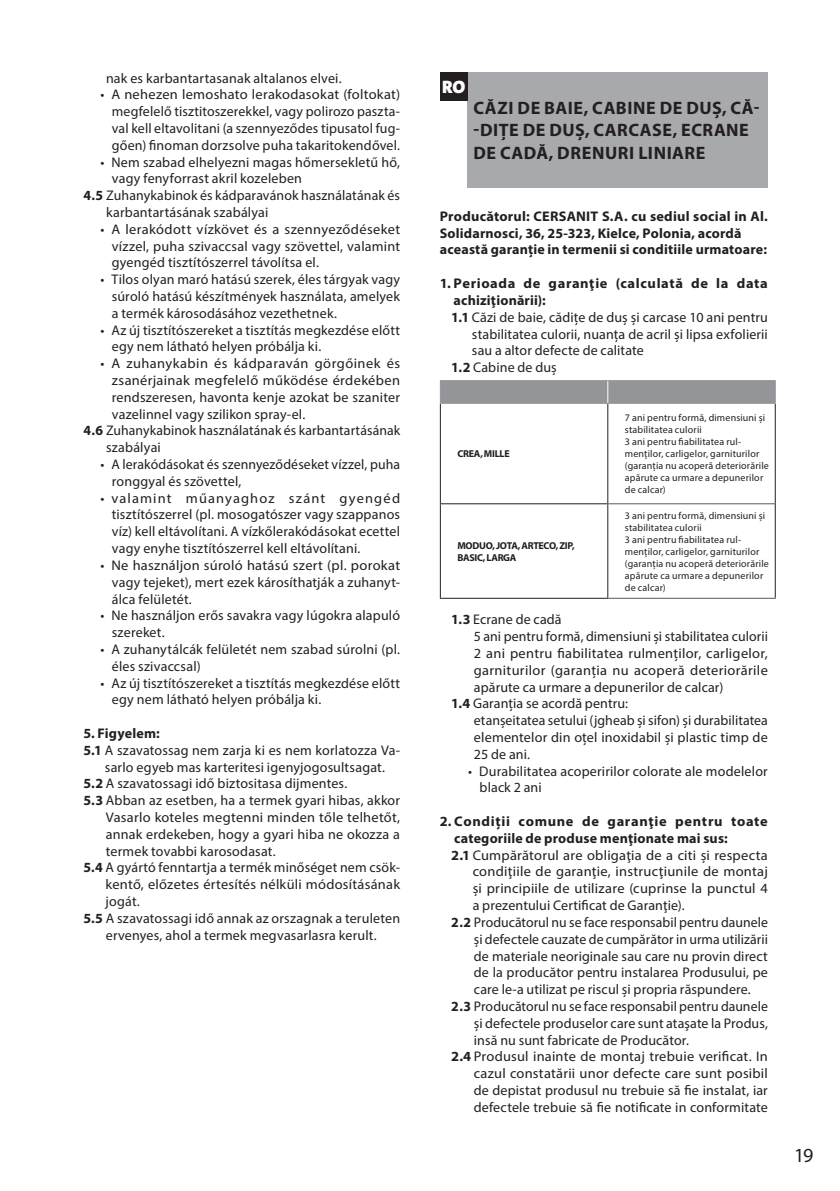
<style>
.page{position:relative;width:840px;height:1191px;background:#fff}
.page>*{position:absolute;margin:0;border:0;box-sizing:border-box;transform-origin:0 0}
.t1{font:20px "Myriad Pro";color:#231f20}
.t2{font:700 18px/22.4px "Myriad Pro";letter-spacing:.03em;color:#231f20}
.t3{font:900 18px "The Sans C4 s";color:#fff}
.t4{font:14px/16.8px "Myriad Pro";letter-spacing:.01em;color:#231f20}
.t5{font:700 14px/16.8px "Myriad Pro";letter-spacing:.015em;color:#231f20}
.t6{font:700 14px "Myriad Pro";letter-spacing:.045em;color:#231f20}
.t7{font:14px "Myriad Pro";letter-spacing:.03em;color:#231f20}
.t8{font:10px/12px "Myriad Pro";letter-spacing:.015em;color:#231f20}
.t9{font:700 10px/12px "Myriad Pro";letter-spacing:-.03em;color:#231f20}
.s1{font-weight:700}
</style>
<div class="page">
<div style="left:467px;top:72px;width:300px;height:115px;background:#a8a9ad"></div>
<div style="left:439px;top:72px;width:28px;height:28px;background:#231f20"></div>
<hr style="left:439px;top:404px;width:1px;height:99px;background:#231f20">
<hr style="left:439px;top:504px;width:1px;height:94px;background:#231f20">
<hr style="left:607px;top:404px;width:1px;height:99px;background:#231f20">
<hr style="left:439px;top:503px;width:169px;height:1px;background:#231f20">
<hr style="left:607px;top:504px;width:1px;height:94px;background:#231f20">
<hr style="left:439px;top:598px;width:169px;height:1px;background:#231f20">
<hr style="left:608px;top:503px;width:166px;height:1px;background:#57585a">
<hr style="left:608px;top:598px;width:167px;height:1px;background:#57585a">
<hr style="left:774px;top:404px;width:1px;height:100px;background:#231f20">
<hr style="left:774px;top:504px;width:1px;height:94px;background:#231f20">
<hr style="left:439px;top:403px;width:168px;height:1px;background:#939598">
<hr style="left:607px;top:403px;width:168px;height:1px;background:#939598">
<div style="left:439px;top:380px;width:336px;height:23px;background:#939598"></div>
<p class="t4" style="left:106px;top:69px;width:237px">nak es karbantartasanak altalanos elvei.</p>
<p class="t4" style="left:112px;top:86px;width:290px;text-align:justify;text-indent:-11px">• A nehezen lemoshato lerakodasokat (foltokat) megfelelő tisztitoszerekkel, vagy polirozo paszta&shy;val kell eltavolitani (a szennyeződes tipusatol fug&shy;gően) finoman dorzsolve puha takaritokendővel.</p>
<p class="t4" style="left:100px;top:153px;width:301px">• Nem szabad elhelyezni magas hőmersekletű hő,</p>
<p class="t4" style="left:112px;top:170px;width:192px">vagy fenyforrast akril kozeleben</p>
<p class="t4" style="left:83px;top:187px;width:318px"><span class="s1">4.5</span> Zuhanykabinok és kádparavánok használatának és</p>
<p class="t4" style="left:106px;top:204px;width:164px">karbantartásának szabályai</p>
<p class="t4" style="left:112px;top:220px;width:290px;text-align:justify;text-indent:-11px">• A lerakódott vízkövet és a szennyeződéseket vízzel, puha szivaccsal vagy szövettel, valamint gyengéd tisztítószerrel távolítsa el.</p>
<p class="t4" style="left:112px;top:271px;width:290px;text-align:justify;text-indent:-11px">• Tilos olyan maró hatású szerek, éles tárgyak vagy súroló hatású készítmények használata, amelyek a termék károsodásához vezethetnek.</p>
<p class="t4" style="left:112px;top:321px;width:289px;text-indent:-11px">• Az új tisztítószereket a tisztítás megkezdése előtt egy nem látható helyen próbálja ki.</p>
<p class="t7" style="left:100px;top:355px;width:301px">• A zuhanykabin és kádparaván görgőinek és</p>
<p class="t4" style="left:112px;top:372px;width:289px">zsanérjainak megfelelő működése érdekében</p>
<p class="t4" style="left:112px;top:388px;width:290px">rendszeresen, havonta kenje azokat be szaniter</p>
<p class="t4" style="left:112px;top:405px;width:195px">vazelinnel vagy szilikon spray-el.</p>
<p class="t4" style="left:83px;top:422px;width:318px"><span class="s1">4.6</span> Zuhanykabinok használatának és karbantartásának</p>
<p class="t4" style="left:106px;top:439px;width:56px">szabályai</p>
<p class="t4" style="left:112px;top:456px;width:289px;text-indent:-11px">• A lerakódásokat és szennyeződéseket vízzel, puha ronggyal és szövettel,</p>
<p class="t4" style="left:112px;top:489px;width:290px;text-align:justify;text-indent:-11px">• valamint műanyaghoz szánt gyengéd tisztítószerrel (pl. mosogatószer vagy szappanos víz) kell eltávolítani. A vízkőlerakódásokat ecettel vagy enyhe tisztítószerrel kell eltávolítani.</p>
<p class="t4" style="left:112px;top:556px;width:289px;text-align:justify;text-indent:-11px">• Ne használjon súroló hatású szert (pl. porokat vagy tejeket), mert ezek károsíthatják a zuhanyt&shy;álca felületét.</p>
<p class="t4" style="left:112px;top:607px;width:290px;text-indent:-11px">• Ne használjon erős savakra vagy lúgokra alapuló szereket.</p>
<p class="t4" style="left:112px;top:640px;width:290px;text-indent:-11px">• A zuhanytálcák felületét nem szabad súrolni (pl. éles szivaccsal)</p>
<p class="t4" style="left:112px;top:674px;width:289px;text-indent:-11px">• Az új tisztítószereket a tisztítás megkezdése előtt egy nem látható helyen próbálja ki.</p>
<p class="t5" style="left:83px;top:724px;width:78px">5. Figyelem:</p>
<p class="t4" style="left:83px;top:741px;width:318px"><span class="s1">5.1</span> A szavatossag nem zarja ki es nem korlatozza Va-</p>
<p class="t4" style="left:105px;top:758px;width:281px">sarlo egyeb mas karteritesi igenyjogosultsagat.</p>
<p class="t4" style="left:83px;top:775px;width:265px"><span class="s1">5.2</span> A szavatossagi idő biztositasa dijmentes.</p>
<p class="t4" style="left:83px;top:792px;width:318px"><span class="s1">5.3</span> Abban az esetben, ha a termek gyari hibas, akkor</p>
<p class="t4" style="left:106px;top:808px;width:295px">Vasarlo koteles megtenni minden tőle telhetőt,</p>
<p class="t4" style="left:106px;top:825px;width:295px">annak erdekeben, hogy a gyari hiba ne okozza a</p>
<p class="t4" style="left:106px;top:842px;width:171px">termek tovabbi karosodasat.</p>
<p class="t4" style="left:83px;top:859px;width:318px"><span class="s1">5.4</span> A gyártó fenntartja a termék minőséget nem csök-</p>
<p class="t4" style="left:106px;top:876px;width:296px">kentő, előzetes értesítés nélküli módosításának</p>
<p class="t4" style="left:106px;top:892px;width:36px">jogát.</p>
<p class="t4" style="left:83px;top:909px;width:318px"><span class="s1">5.5</span> A szavatossagi idő annak az orszagnak a teruleten</p>
<p class="t4" style="left:106px;top:926px;width:272px">ervenyes, ahol a termek megvasarlasra kerult.</p>
<p class="t3" style="left:442px;top:75px;width:25px">RO</p>
<p class="t2" style="left:473px;top:96px;width:287px">CĂZI DE BAIE, CABINE DE DUȘ, CĂ--DIȚE DE DUȘ, CARCASE, ECRANE<br>DE CADĂ, DRENURI LINIARE</p>
<p class="t5" style="left:439px;top:207px;width:329px">Producătorul: CERSANIT S.A. cu sediul social in Al.<br>Solidarnosci, 36, 25-323, Kielce, Polonia, acordă această garanție in termenii si conditiile urmatoare:</p>
<p class="t6" style="left:439px;top:274px;width:329px">1. Perioada de garanţie (calculată de la data</p>
<p class="t5" style="left:453px;top:291px;width:94px">achiziţionării):</p>
<p class="t4" style="left:451px;top:308px;width:318px"><span class="s1">1.1</span> Căzi de baie, cădițe de duș și carcase 10 ani pentru</p>
<p class="t4" style="left:471px;top:325px;width:297px">stabilitatea culorii, nuanța de acril și lipsa exfolierii</p>
<p class="t4" style="left:471px;top:342px;width:173px">sau a altor defecte de calitate</p>
<p class="t4" style="left:451px;top:359px;width:107px"><span class="s1">1.2</span> Cabine de duș</p>
<p class="t9" style="left:457px;top:447px;width:54px">CREA, MILLE</p>
<p class="t9" style="left:457px;top:539px;width:119px">MODUO, JOTA, ARTECO, ZIP,<br>BASIC, LARGA</p>
<p class="t8" style="left:624px;top:412px;width:145px">7 ani pentru formă, dimensiuni și stabilitatea culorii<br>3 ani pentru fiabilitatea rul&shy;menților, carligelor, garniturilor (garanția nu acoperă deteriorările apărute ca urmare a depunerilor de calcar)</p>
<p class="t8" style="left:624px;top:509px;width:145px">3 ani pentru formă, dimensiuni și stabilitatea culorii<br>3 ani pentru fiabilitatea rul&shy;menților, carligelor, garniturilor (garanția nu acoperă deteriorările apărute ca urmare a depunerilor de calcar)</p>
<p class="t4" style="left:451px;top:611px;width:112px"><span class="s1">1.3</span> Ecrane de cadă</p>
<p class="t4" style="left:473px;top:628px;width:295px">5 ani pentru formă, dimensiuni și stabilitatea culorii</p>
<p class="t4" style="left:473px;top:644px;width:295px">2 ani pentru fiabilitatea rulmenților, carligelor,</p>
<p class="t4" style="left:473px;top:661px;width:295px">garniturilor (garanția nu acoperă deteriorările</p>
<p class="t4" style="left:473px;top:678px;width:251px">apărute ca urmare a depunerilor de calcar)</p>
<p class="t4" style="left:451px;top:695px;width:178px"><span class="s1">1.4</span> Garanția se acordă pentru:</p>
<p class="t4" style="left:473px;top:712px;width:295px">etanșeitatea setului (jgheab și sifon) și durabilitatea</p>
<p class="t4" style="left:473px;top:728px;width:295px">elementelor din oțel inoxidabil și plastic timp de</p>
<p class="t4" style="left:473px;top:745px;width:58px">25 de ani.</p>
<p class="t4" style="left:479px;top:762px;width:289px;text-indent:-11px">• Durabilitatea acoperirilor colorate ale modelelor black 2 ani</p>
<p class="t6" style="left:439px;top:812px;width:329px">2. Condiții comune de garanţie pentru toate</p>
<p class="t5" style="left:454px;top:829px;width:275px">categoriile de produse menţionate mai sus:</p>
<p class="t4" style="left:451px;top:846px;width:318px"><span class="s1">2.1</span> Cumpărătorul are obligaţia de a citi și respecta</p>
<p class="t4" style="left:472px;top:863px;width:296px">condiţiile de garanţie, instrucţiunile de montaj</p>
<p class="t4" style="left:472px;top:880px;width:296px">și principiile de utilizare (cuprinse la punctul 4</p>
<p class="t4" style="left:472px;top:896px;width:213px">a prezentului Certificat de Garanţie).</p>
<p class="t4" style="left:451px;top:913px;width:318px"><span class="s1">2.2</span> Producătorul nu se face responsabil pentru daunele</p>
<p class="t4" style="left:473px;top:930px;width:295px">și defectele cauzate de cumpărător in urma utilizării</p>
<p class="t4" style="left:473px;top:947px;width:295px">de materiale neoriginale sau care nu provin direct</p>
<p class="t4" style="left:473px;top:964px;width:295px">de la producător pentru instalarea Produsului, pe</p>
<p class="t4" style="left:473px;top:980px;width:278px">care le-a utilizat pe riscul și propria răspundere.</p>
<p class="t4" style="left:451px;top:997px;width:318px"><span class="s1">2.3</span> Producătorul nu se face responsabil pentru daunele</p>
<p class="t4" style="left:473px;top:1014px;width:295px">și defectele produselor care sunt ataşate la Produs,</p>
<p class="t4" style="left:473px;top:1031px;width:216px">insă nu sunt fabricate de Producător.</p>
<p class="t4" style="left:451px;top:1048px;width:318px"><span class="s1">2.4</span> Produsul inainte de montaj trebuie verificat. In</p>
<p class="t4" style="left:473px;top:1064px;width:295px">cazul constatării unor defecte care sunt posibil</p>
<p class="t4" style="left:473px;top:1081px;width:295px">de depistat produsul nu trebuie să fie instalat, iar</p>
<p class="t4" style="left:473px;top:1098px;width:295px">defectele trebuie să fie notificate in conformitate</p>
<h1 class="t1" style="left:793px;top:1142px;width:21px">19</h1>
</div>
